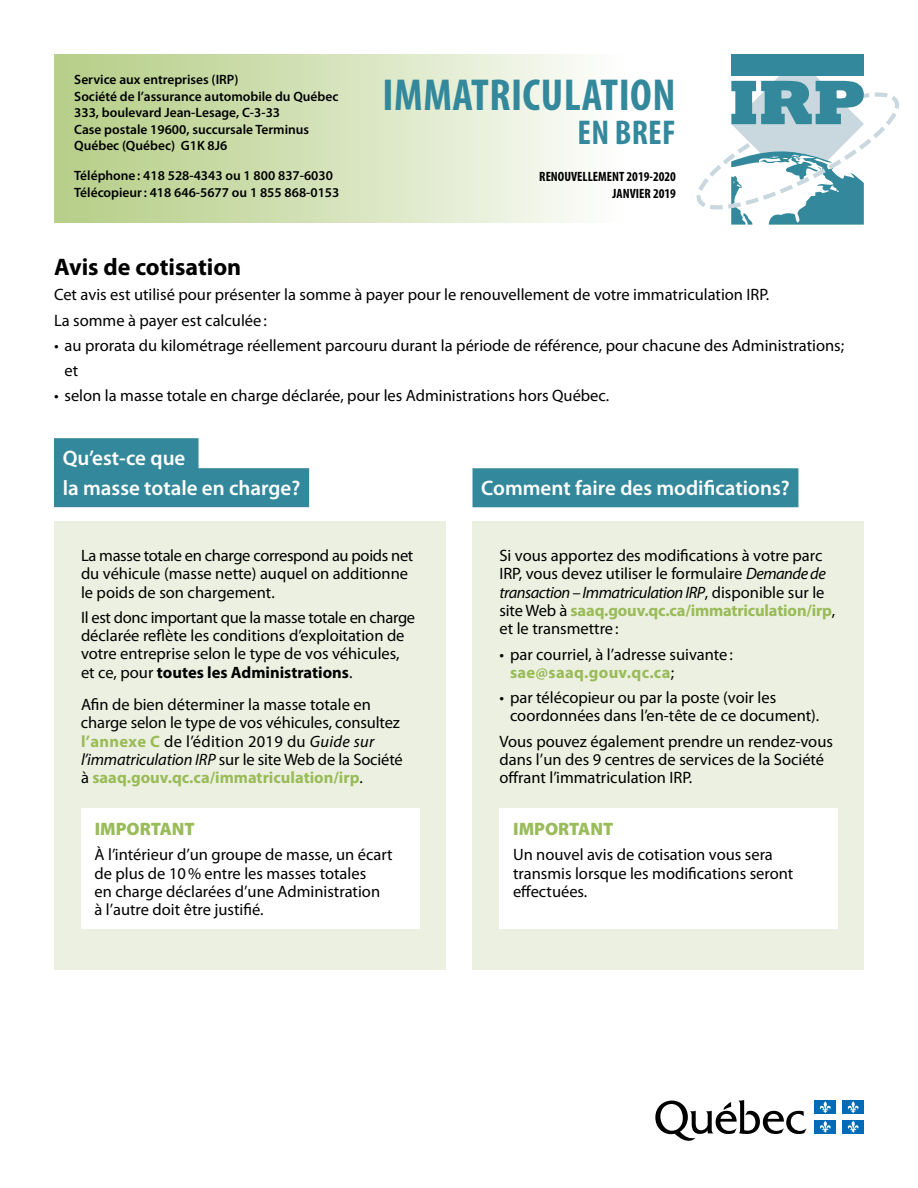
<style>
.page{position:relative;width:918px;height:1188px;background:#fff}
.page>*{position:absolute;margin:0;border:0;box-sizing:border-box;transform-origin:0 0}
.t1{font:700 condensed 45px "Myriad Pro";letter-spacing:.01em;color:#33899b}
.t2{font:700 condensed 34.5px "Myriad Pro";letter-spacing:.01em;color:#33899b}
.t3{font:700 24px "Myriad Pro";color:#000}
.t4{font:600 21px/30px "Myriad Pro";color:#fff}
.t5{font:900 18px "Myriad Pro";color:#99bb58}
.L{font:16.5px/18.5px "Myriad Pro";color:#000}
.t6{font:600 13.5px "Myriad Pro";color:#000}
.t7{font:700 condensed 13.5px "Myriad Pro";color:#000}
.s1{font-weight:700}
.s2{font-weight:700;color:#99bb58}
.s3{font-style:italic}
</style>
<div class="page">
<div style="left:54px;top:54px;width:676px;height:168px;background:linear-gradient(to right,#b5cd85,#fff)"></div>
<div style="left:731px;top:54px;width:133px;height:21px;background:#33899b"></div>
<svg style="left:697px;top:58px;width:202px;height:167px"></svg>
<div style="left:54px;top:438px;width:145px;height:39px;background:#33899b"></div>
<div style="left:54px;top:468px;width:255px;height:39px;background:#33899b"></div>
<div style="left:54px;top:521px;width:392px;height:449px;background:#ecf0e0"></div>
<div style="left:81px;top:808px;width:338px;height:121px;background:#fff"></div>
<div style="left:472px;top:468px;width:326px;height:39px;background:#33899b"></div>
<div style="left:472px;top:522px;width:392px;height:448px;background:#ecf0e0"></div>
<div style="left:500px;top:808px;width:338px;height:121px;background:#fff"></div>
<svg style="left:655px;top:1100px;width:152px;height:41px"></svg>
<div style="left:814px;top:1101px;width:22px;height:13px;background:#006cb7"></div>
<svg style="left:820px;top:1101px;width:11px;height:12px"></svg>
<div style="left:842px;top:1101px;width:22px;height:13px;background:#006cb7"></div>
<svg style="left:847px;top:1101px;width:12px;height:12px"></svg>
<div style="left:814px;top:1120px;width:22px;height:13px;background:#006cb7"></div>
<svg style="left:820px;top:1121px;width:11px;height:12px"></svg>
<div style="left:842px;top:1120px;width:22px;height:13px;background:#006cb7"></div>
<svg style="left:847px;top:1121px;width:12px;height:12px"></svg>
<p class="t6" style="left:74px;top:71px;width:166px">Service aux entreprises (IRP)</p>
<p class="t6" style="left:74px;top:88px;width:266px">Société de l’assurance automobile du Québec</p>
<p class="t6" style="left:74px;top:104px;width:207px">333, boulevard Jean-Lesage, C-3-33</p>
<p class="t6" style="left:74px;top:121px;width:236px">Case postale 19600, succursale Terminus</p>
<p class="t6" style="left:74px;top:137px;width:155px">Québec (Québec) G1K 8J6</p>
<p class="t6" style="left:74px;top:167px;width:260px">Téléphone: 418 528-4343 ou 1 800 837-6030</p>
<p class="t6" style="left:74px;top:184px;width:267px">Télécopieur: 418 646-5677 ou 1 855 868-0153</p>
<h1 class="t1" style="left:383px;top:67px;width:294px">IMMATRICULATION</h1>
<h1 class="t2" style="left:577px;top:111px;width:100px">EN BREF</h1>
<p class="t7" style="left:539px;top:168px;width:138px">RENOUVELLEMENT 2019-2020</p>
<p class="t7" style="left:613px;top:185px;width:65px">JANVIER 2019</p>
<h2 class="t3" style="left:54px;top:252px;width:189px">Avis de cotisation</h2>
<p class="L" style="left:54px;top:285px;width:717px">Cet avis est utilisé pour présenter la somme à payer pour le renouvellement de votre immatriculation IRP.</p>
<p class="L" style="left:54px;top:310px;width:214px">La somme à payer est calculée:</p>
<p class="L" style="left:54px;top:336px;width:792px">• au prorata du kilométrage réellement parcouru durant la période de référence, pour chacune des Administrations;</p>
<p class="L" style="left:65px;top:361px;width:15px">et</p>
<p class="L" style="left:54px;top:386px;width:557px">• selon la masse totale en charge déclarée, pour les Administrations hors Québec.</p>
<h2 class="t4" style="left:63px;top:443px;width:239px">Qu’est-ce que<br>la masse totale en charge?</h2>
<p class="L" style="left:81px;top:546px;width:334px">La masse totale en charge correspond au poids net du véhicule (masse nette) auquel on additionne le poids de son chargement.</p>
<p class="L" style="left:81px;top:608px;width:336px">Il est donc important que la masse totale en charge déclarée reflète les conditions d’exploitation de votre entreprise selon le type de vos véhicules, et ce, pour <span class="s1">toutes les Administrations</span>.</p>
<p class="L" style="left:81px;top:695px;width:323px">Afin de bien déterminer la masse totale en charge selon le type de vos véhicules, consultez <span class="s2">l’annexe C</span> de l’édition 2019 du <span class="s3">Guide sur l’immatriculation IRP</span> sur le site Web de la Société à <span class="s2">saaq.gouv.qc.ca/immatriculation/irp</span>.</p>
<p class="t5" style="left:95px;top:819px;width:102px">IMPORTANT</p>
<p class="L" style="left:94px;top:845px;width:300px">À l’intérieur d’un groupe de masse, un écart de plus de 10% entre les masses totales<br>en charge déclarées d’une Administration<br>à l’autre doit être justifié.</p>
<h2 class="t4" style="left:481px;top:473px;width:310px">Comment faire des modifications?</h2>
<p class="L" style="left:500px;top:546px;width:337px">Si vous apportez des modifications à votre parc IRP, vous devez utiliser le formulaire <span class="s3">Demande de transaction – Immatriculation IRP</span>, disponible sur le site Web à <span class="s2">saaq.gouv.qc.ca/immatriculation/irp</span>, et le transmettre:</p>
<p class="L" style="left:510px;top:645px;width:225px;text-indent:-11px">• par courriel, à l’adresse suivante: <span class="s2">sae@saaq.gouv.qc.ca</span>;</p>
<p class="L" style="left:510px;top:688px;width:311px;text-indent:-11px">• par télécopieur ou par la poste (voir les coordonnées dans l’en-tête de ce document).</p>
<p class="L" style="left:500px;top:732px;width:335px">Vous pouvez également prendre un rendez-vous dans l’un des 9 centres de services de la Société offrant l’immatriculation IRP.</p>
<p class="t5" style="left:513px;top:819px;width:102px">IMPORTANT</p>
<p class="L" style="left:513px;top:845px;width:282px">Un nouvel avis de cotisation vous sera transmis lorsque les modifications seront effectuées.</p>
</div>
